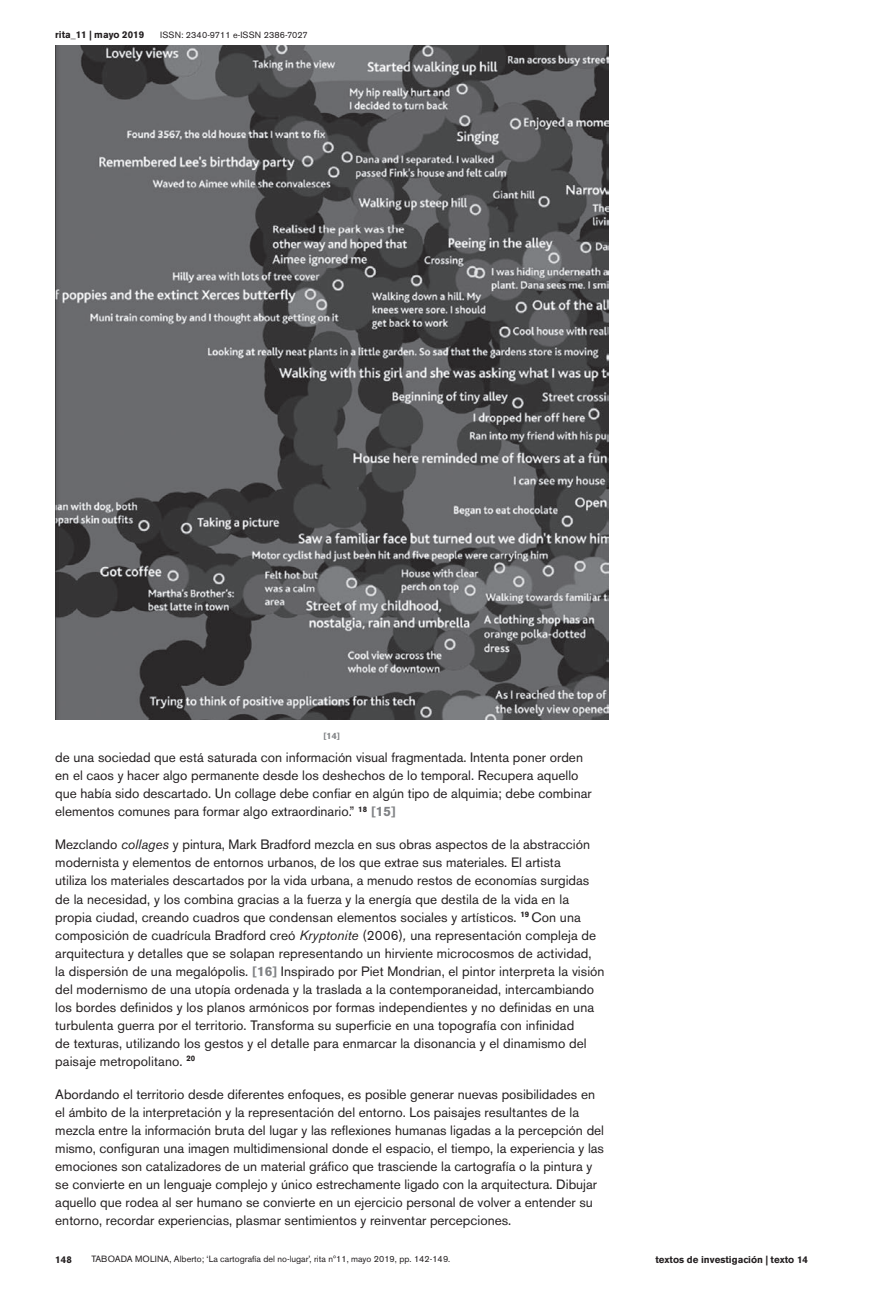
<style>
.page{position:relative;width:876px;height:1302px;background:#fff}
.page>*{position:absolute;margin:0;border:0;box-sizing:border-box;transform-origin:0 0}
.t1{font:13.5px/18px "Akzidenz Grotesk BE";color:#231f20}
.t2{font:700 9.75px "Akzidenz Grotesk BE";color:#231f20}
.t3{font:9px "Akzidenz Grotesk BE";color:#231f20}
.t4{font:9px "Akzidenz Grotesk BE";letter-spacing:.02em;color:#231f20}
.t5{font:700 9px "Akzidenz Grotesk BE";color:#808285}
.s1{font-weight:700;color:#808285}
.s2{font-style:italic}
</style>
<div class="page">
<img style="left:55px;top:45px;width:553px;height:674px">
<p class="t2" style="left:55px;top:29px;width:90px">rita_11 | mayo 2019</p>
<p class="t4" style="left:160px;top:30px;width:149px">ISSN: 2340-9711 e-ISSN 2386-7027</p>
<p class="t5" style="left:323px;top:730px;width:18px">[14]</p>
<p class="t1" style="left:55px;top:748px;width:538px">de una sociedad que está saturada con información visual fragmentada. Intenta poner orden en el caos y hacer algo permanente desde los deshechos de lo temporal. Recupera aquello que había sido descartado. Un collage debe confiar en algún tipo de alquimia; debe combinar elementos comunes para formar algo extraordinario.” <sup>18</sup> <span class="s1">[15]</span></p>
<p class="t1" style="left:55px;top:835px;width:551px">Mezclando <span class="s2">collages</span> y pintura, Mark Bradford mezcla en sus obras aspectos de la abstracción modernista y elementos de entornos urbanos, de los que extrae sus materiales. El artista<br>utiliza los materiales descartados por la vida urbana, a menudo restos de economías surgidas de la necesidad, y los combina gracias a la fuerza y la energía que destila de la vida en la propia ciudad, creando cuadros que condensan elementos sociales y artísticos. <sup>19</sup> Con una composición de cuadrícula Bradford creó <span class="s2">Kryptonite</span> (2006)<span class="s2">,</span> una representación compleja de arquitectura y detalles que se solapan representando un hirviente microcosmos de actividad,<br>la dispersión de una megalópolis. <span class="s1">[16]</span> Inspirado por Piet Mondrian, el pintor interpreta la visión del modernismo de una utopía ordenada y la traslada a la contemporaneidad, intercambiando los bordes definidos y los planos armónicos por formas independientes y no definidas en una turbulenta guerra por el territorio. Transforma su superficie en una topografía con infinidad<br>de texturas, utilizando los gestos y el detalle para enmarcar la disonancia y el dinamismo del paisaje metropolitano. <sup>20</sup></p>
<p class="t1" style="left:55px;top:1085px;width:550px">Abordando el territorio desde diferentes enfoques, es posible generar nuevas posibilidades en el ámbito de la interpretación y la representación del entorno. Los paisajes resultantes de la mezcla entre la información bruta del lugar y las reflexiones humanas ligadas a la percepción del mismo, configuran una imagen multidimensional donde el espacio, el tiempo, la experiencia y las emociones son catalizadores de un material gráfico que trasciende la cartografía o la pintura y se convierte en un lenguaje complejo y único estrechamente ligado con la arquitectura. Dibujar aquello que rodea al ser humano se convierte en un ejercicio personal de volver a entender su entorno, recordar experiencias, plasmar sentimientos y reinventar percepciones.</p>
<p class="t2" style="left:55px;top:1253px;width:18px">148</p>
<p class="t3" style="left:91px;top:1253px;width:360px">TABOADA MOLINA, Alberto; ‘La cartografía del no-lugar’, rita nº11, mayo 2019, pp. 142-149.</p>
<p class="t2" style="left:655px;top:1253px;width:154px">textos de investigación | texto 14</p>
</div>
